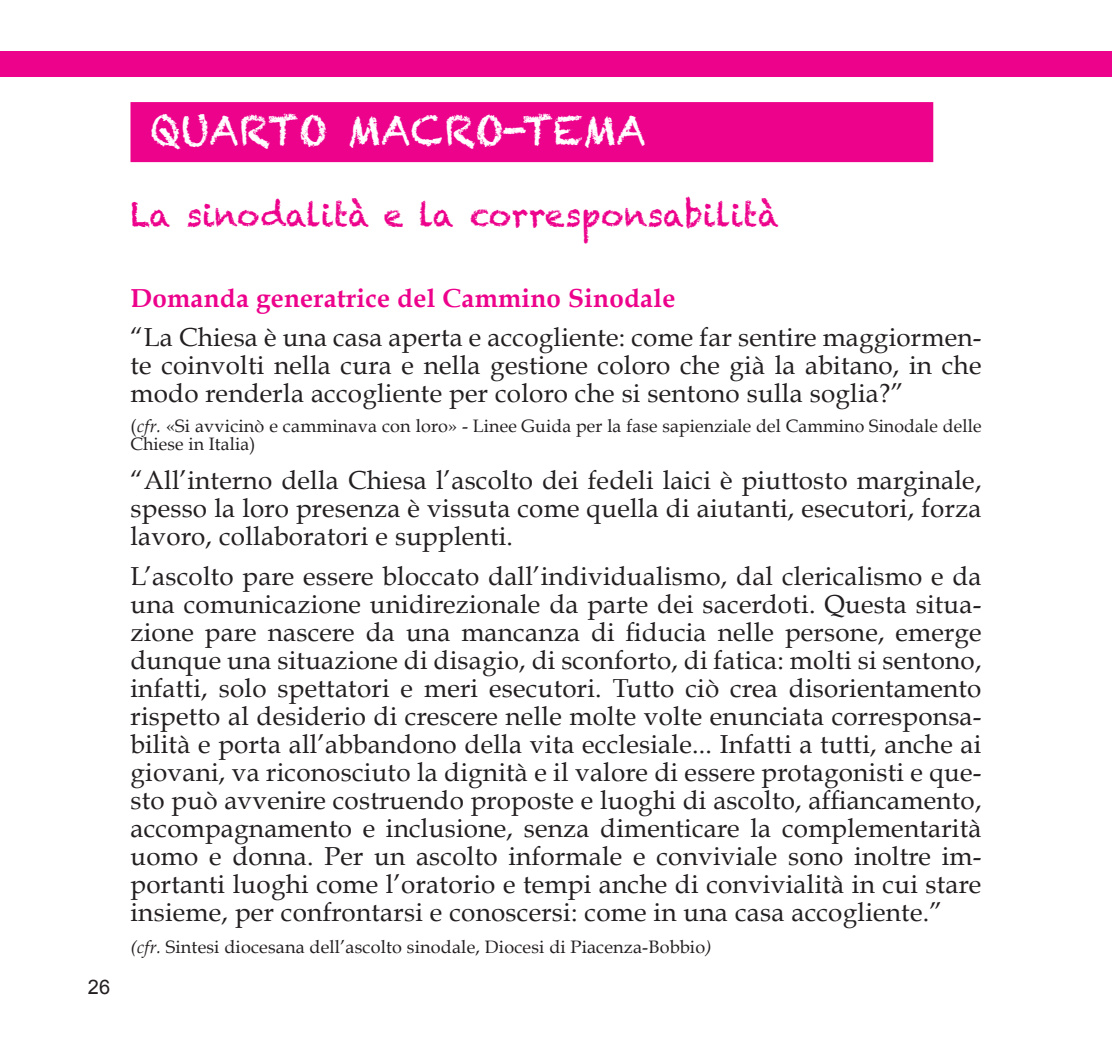
<style>
.page{position:relative;width:1112px;height:1055px;background:#fff}
.page>*{position:absolute;margin:0;border:0;box-sizing:border-box;transform-origin:0 0}
.t1{font:40px "Chalkduster";color:#fff}
.t2{font:32px "Chalkduster";color:#ed028c}
.t3{font:26px/28px "Book Antiqua";letter-spacing:.01em;color:#231f20;text-align:justify}
.t4{font:700 26px "Book Antiqua";letter-spacing:.01em;color:#ed028c}
.t5{font:20px "Arial";color:#231f20}
.t6{font:18px/18px "Book Antiqua";letter-spacing:.01em;color:#231f20}
.s1{font-style:italic}
</style>
<div class="page">
<div style="left:0;top:51px;width:1111px;height:25px;background:#ed028c"></div>
<div style="left:130px;top:102px;width:803px;height:60px;background:#ed028c"></div>
<p class="t5" style="left:88px;top:974px;width:24px">26</p>
<h1 class="t1" style="left:150px;top:107px;width:497px">QUARTO MACRO-TEMA</h1>
<p class="t2" style="left:130px;top:196px;width:648px">La sinodalità e la corresponsabilità</p>
<p class="t4" style="left:130px;top:283px;width:546px">Domanda generatrice del Cammino Sinodale</p>
<p class="t3" style="left:130px;top:323px;width:852px">“La Chiesa è una casa aperta e accogliente: come far sentire maggiormen&shy;te coinvolti nella cura e nella gestione coloro che già la abitano, in che modo renderla accogliente per coloro che si sentono sulla soglia?”</p>
<p class="t6" style="left:130px;top:416px;width:852px">(<span class="s1">cfr.</span> «Si avvicinò e camminava con loro» - Linee Guida per la fase sapienziale del Cammino Sinodale delle<br>Chiese in Italia)</p>
<p class="t3" style="left:130px;top:466px;width:852px">“All’interno della Chiesa l’ascolto dei fedeli laici è piuttosto marginale, spesso la loro presenza è vissuta come quella di aiutanti, esecutori, forza lavoro, collaboratori e supplenti.</p>
<p class="t3" style="left:130px;top:562px;width:852px">L’ascolto pare essere bloccato dall’individualismo, dal clericalismo e da una comunicazione unidirezionale da parte dei sacerdoti. Questa situa&shy;zione pare nascere da una mancanza di fiducia nelle persone, emerge dunque una situazione di disagio, di sconforto, di fatica: molti si sentono, infatti, solo spettatori e meri esecutori. Tutto ciò crea disorientamento rispetto al desiderio di crescere nelle molte volte enunciata corresponsa&shy;bilità e porta all’abbandono della vita ecclesiale... Infatti a tutti, anche ai giovani, va riconosciuto la dignità e il valore di essere protagonisti e que&shy;sto può avvenire costruendo proposte e luoghi di ascolto, affiancamento, accompagnamento e inclusione, senza dimenticare la complementarità uomo e donna. Per un ascolto informale e conviviale sono inoltre im&shy;portanti luoghi come l’oratorio e tempi anche di convivialità in cui stare insieme, per confrontarsi e conoscersi: come in una casa accogliente.”</p>
<p class="t6" style="left:130px;top:937px;width:582px"><span class="s1">(cfr.</span> Sintesi diocesana dell’ascolto sinodale, Diocesi di Piacenza-Bobbio<span class="s1">)</span></p>
</div>
